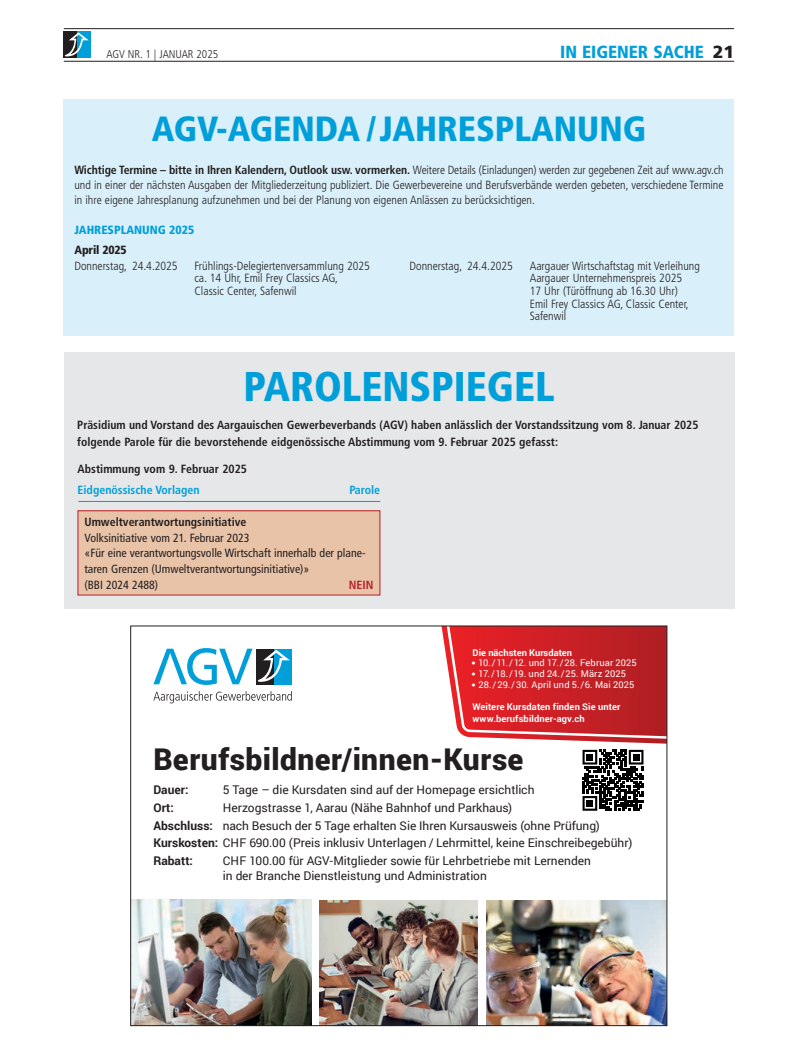
<style>
.page{position:relative;width:798px;height:1063px;background:#fff}
.page>*{position:absolute;margin:0;border:0;box-sizing:border-box;transform-origin:0 0}
.t1{font:900 condensed 41.62px "Frutiger LT Std";color:#009fda}
.t2{font:900 condensed 35px "Frutiger LT Std";color:#009fda}
.t3{font:900 30px "Roboto";letter-spacing:.015em;color:#231f20}
.t4{font:900 condensed 17.5px "Frutiger LT Std";color:#009fda}
.t5{font:12px/17.9px "Roboto";color:#231f20}
.t6{font:700 12px "Roboto";letter-spacing:.005em;color:#231f20}
.t7{font:300 condensed 11.88px/12.5px "Frutiger LT Std";color:#231f20}
.t8{font:700 condensed 11.88px/16.2px "Frutiger LT Std";color:#231f20}
.t9{font:condensed 11.88px/15.6px "Frutiger LT Std";color:#231f20}
.t10{font:700 condensed 11.88px "Frutiger LT Std";color:#009fda}
.t11{font:900 condensed 11.88px "Frutiger LT Std";color:#009fda}
.t12{font:900 condensed 11.88px "Frutiger LT Std";letter-spacing:-.015em;color:#231f20}
.t13{font:700 condensed 11.88px "Frutiger LT Std";color:#b41f2a}
.t14{font:300 condensed 11.25px "Frutiger LT Std";color:#231f20}
.t15{font:9.25px "Roboto";letter-spacing:.01em;color:#fff}
.t16{font:700 9.25px/11.5px "Roboto";letter-spacing:.01em;color:#fff}
.s1{font-stretch:normal;color:#231f20}
.s2{font-weight:700}
.s3{font-family:"Arial";font-size:7px}
</style>
<div class="page">
<hr style="left:64px;top:28px;width:669px;height:1px;background:#231f20">
<svg style="left:64px;top:32px;width:13px;height:26px"></svg>
<div style="left:77px;top:32px;width:13px;height:26px;background:#009fda"></div>
<svg style="left:65px;top:32px;width:24px;height:24px"></svg>
<hr style="left:64px;top:61px;width:669px;height:1px;background:#231f20">
<div style="left:64px;top:99px;width:669px;height:237px;background:#d9eff9"></div>
<img style="left:486px;top:901px;width:178px;height:123px">
<img style="left:320px;top:901px;width:157px;height:123px">
<img style="left:132px;top:900px;width:179px;height:124px">
<svg style="left:153px;top:691px;width:139px;height:12px"></svg>
<div style="left:256px;top:649px;width:18px;height:35px;background:#231f20"></div>
<div style="left:274px;top:649px;width:18px;height:35px;background:#009fda"></div>
<svg style="left:258px;top:650px;width:32px;height:32px"></svg>
<svg style="left:153px;top:648px;width:99px;height:37px"></svg>
<svg style="left:582px;top:750px;width:61px;height:61px"></svg>
<div style="left:632px;top:754px;width:7px;height:6px;background:#000001"></div>
<div style="left:586px;top:800px;width:6px;height:7px;background:#000001"></div>
<svg style="left:441px;top:626px;width:227px;height:118px;background:#cf363b"></svg>
<div style="left:64px;top:352px;width:669px;height:257px;background:#e6e7e9"></div>
<div style="left:78px;top:511px;width:302px;height:84px;background:#e9c3a8"></div>
<div style="left:78px;top:510px;width:302px;height:85px;border:1px solid #b41f2a"></div>
<hr style="left:78px;top:501px;width:302px;height:1px;background:#009fda">
<p class="t14" style="left:106px;top:48px;width:113px">AGV NR. 1 | JANUAR 2025</p>
<h3 class="t4" style="left:560px;top:42px;width:175px">IN EIGENER SACHE <span class="s1">21</span></h3>
<h2 class="t2" style="left:152px;top:107px;width:495px">AGV-AGENDA /JAHRESPLANUNG</h2>
<p class="t7" style="left:74px;top:163px;width:650px;line-height:15px;text-align:justify"><span class="s2">Wichtige Termine – bitte in Ihren Kalendern, Outlook usw. vormerken.</span> Weitere Details (Einladungen) werden zur gegebenen Zeit auf www.agv.ch und in einer der nächsten Ausgaben der Mitgliederzeitung publiziert. Die Gewerbevereine und Berufsverbände werden gebeten, verschiedene Termine in ihre eigene Jahresplanung aufzunehmen und bei der Planung von eigenen Anlässen zu berücksichtigen.</p>
<p class="t11" style="left:74px;top:223px;width:121px">JAHRESPLANUNG 2025</p>
<p class="t12" style="left:74px;top:242px;width:54px">April 2025</p>
<p class="t7" style="left:74px;top:260px;width:105px">Donnerstag, 24.4.2025</p>
<p class="t7" style="left:194px;top:260px;width:177px">Frühlings-Delegiertenversammlung 2025 ca. 14 Uhr, Emil Frey Classics AG,<br>Classic Center, Safenwil</p>
<p class="t7" style="left:409px;top:260px;width:105px">Donnerstag, 24.4.2025</p>
<p class="t7" style="left:529px;top:260px;width:171px">Aargauer Wirtschaftstag mit Verleihung<br>Aargauer Unternehmenspreis 2025<br>17 Uhr (Türöffnung ab 16.30 Uhr)<br>Emil Frey Classics AG, Classic Center,<br>Safenwil</p>
<h1 class="t1" style="left:243px;top:361px;width:312px">PAROLENSPIEGEL</h1>
<p class="t8" style="left:77px;top:417px;width:622px">Präsidium und Vorstand des Aargauischen Gewerbeverbands (AGV) haben anlässlich der Vorstandssitzung vom 8. Januar 2025 folgende Parole für die bevorstehende eidgenössische Abstimmung vom 9. Februar 2025 gefasst:</p>
<p class="t8" style="left:78px;top:460px;width:171px">Abstimmung vom 9. Februar 2025</p>
<p class="t10" style="left:78px;top:483px;width:123px">Eidgenössische Vorlagen</p>
<p class="t10" style="left:349px;top:483px;width:32px">Parole</p>
<p class="t8" style="left:84px;top:514px;width:163px">Umweltverantwortungsinitiative</p>
<p class="t9" style="left:84px;top:530px;width:282px">Volksinitiative vom 21. Februar 2023<br>«Für eine verantwortungsvolle Wirtschaft innerhalb der plane&shy;taren Grenzen (Umweltverantwortungsinitiative)»<br>(BBI 2024 2488)</p>
<p class="t13" style="left:348px;top:577px;width:26px">NEIN</p>
<p class="t16" style="left:472px;top:646px;width:101px">Die nächsten Kursdaten</p>
<p class="t15" style="left:471px;top:657px;width:166px"><span class="s3">●</span> 10. / 11. / 12. und 17. / 28. Februar 2025</p>
<p class="t15" style="left:471px;top:667px;width:156px"><span class="s3">●</span> 17. / 18. / 19. und 24. / 25. März 2025</p>
<p class="t15" style="left:471px;top:678px;width:164px"><span class="s3">●</span> 28. / 29. / 30. April und 5. / 6. Mai 2025</p>
<p class="t16" style="left:472px;top:701px;width:149px">Weitere Kursdaten finden Sie unter www.berufsbildner-agv.ch</p>
<h3 class="t3" style="left:153px;top:738px;width:371px">Berufsbildner/innen-Kurse</h3>
<p class="t6" style="left:153px;top:781px;width:37px">Dauer:</p>
<p class="t5" style="left:223px;top:780px;width:313px">5 Tage – die Kursdaten sind auf der Homepage ersichtlich</p>
<p class="t6" style="left:153px;top:799px;width:22px">Ort:</p>
<p class="t5" style="left:153px;top:798px;width:480px;text-indent:69px">Herzogstrasse 1, Aarau (Nähe Bahnhof und Parkhaus)<br><span class="s2">Abschluss:</span> nach Besuch der 5 Tage erhalten Sie Ihren Kursausweis (ohne Prüfung)<br><span class="s2">Kurskosten:</span> CHF 690.00 (Preis inklusiv Unterlagen / Lehrmittel, keine Einschreibegebühr)<br><span class="s2">Rabatt:</span></p>
<p class="t5" style="left:223px;top:853px;width:369px;line-height:15px">CHF 100.00 für AGV-Mitglieder sowie für Lehrbetriebe mit Lernenden in der Branche Dienstleistung und Administration</p>
</div>
